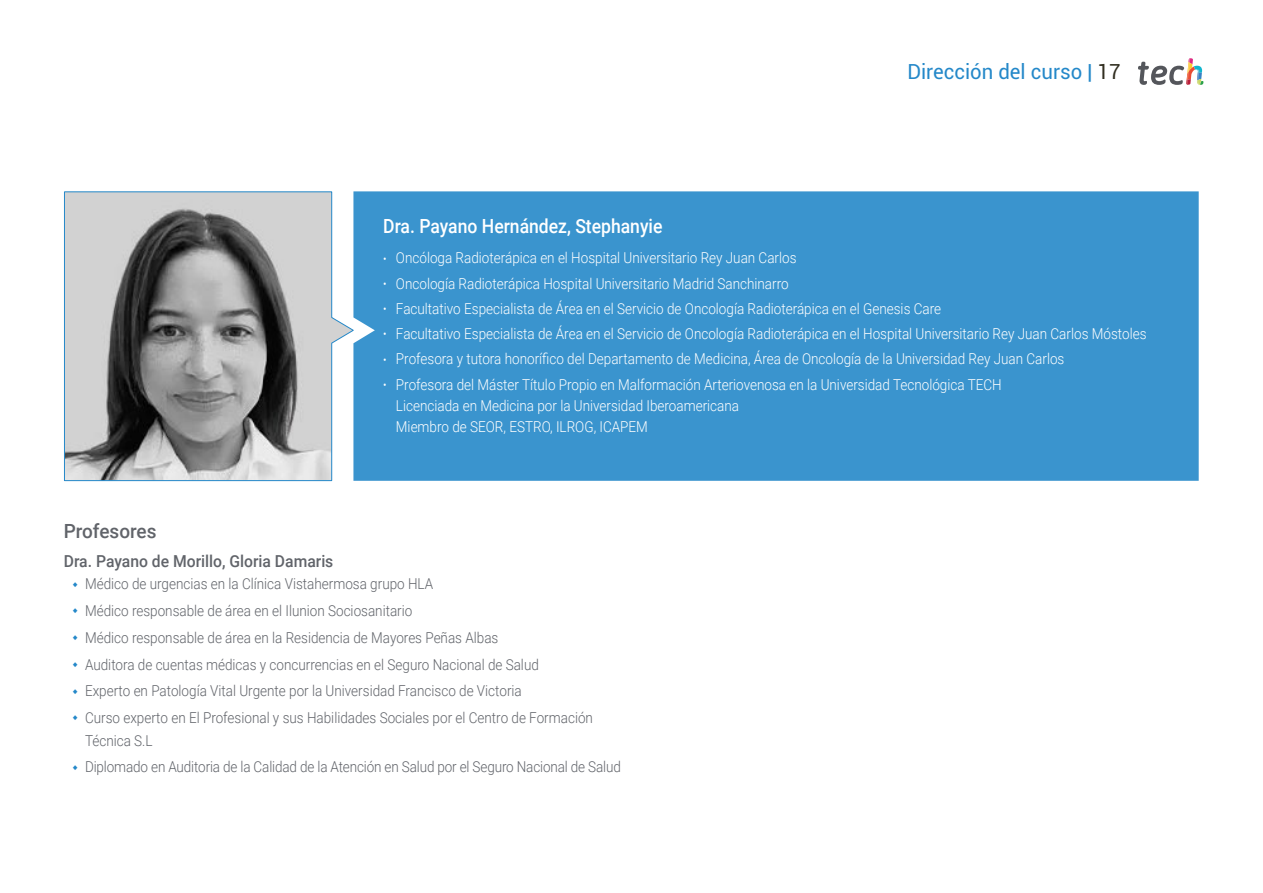
<style>
.page{position:relative;width:1263px;height:893px;background:#fff}
.page>*{position:absolute;margin:0;border:0;box-sizing:border-box;transform-origin:0 0}
.t1{font:21px "Roboto";color:#2488c9}
.t2{font:500 19.5px "Roboto";color:#fff;scale:.9 1}
.t3{font:500 19.5px "Roboto";color:#61646a}
.t4{font:500 16.5px "Roboto";color:#61646a;scale:.95 1}
.t5{font:300 15px/21px "Roboto";color:#fff;scale:.9 1}
.t6{font:300 15px/26.7px "Roboto";color:#61646a;scale:.9 1}
.s1{color:#312e20}
.s2{font-size:12px}
</style>
<div class="page">
<svg style="left:1138px;top:58px;width:65px;height:27px"></svg>
<div style="left:354px;top:191px;width:845px;height:290px;background:#3a94ce"></div>
<svg style="left:64px;top:191px;width:290px;height:290px;background:#a0a1a2"></svg>
<h1 class="t1" style="left:907px;top:57px;width:215px">Dirección del curso | <span class="s1">17</span></h1>
<h2 class="t3" style="left:64px;top:517px;width:94px">Profesores</h2>
<h2 class="t2" style="left:383px;top:212px;width:312px">Dra. Payano Hernández, Stephanyie</h2>
<p class="t5" style="left:383px;top:247px;width:461px"><span class="s2">•</span> Oncóloga Radioterápica en el Hospital Universitario Rey Juan Carlos</p>
<p class="t5" style="left:383px;top:272px;width:452px"><span class="s2">•</span> Oncología Radioterápica Hospital Universitario Madrid Sanchinarro</p>
<p class="t5" style="left:383px;top:297px;width:621px"><span class="s2">•</span> Facultativo Especialista de Área en el Servicio de Oncología Radioterápica en el Genesis Care</p>
<p class="t5" style="left:383px;top:323px;width:849px"><span class="s2">•</span> Facultativo Especialista de Área en el Servicio de Oncología Radioterápica en el Hospital Universitario Rey Juan Carlos Móstoles</p>
<p class="t5" style="left:383px;top:348px;width:758px"><span class="s2">•</span> Profesora y tutora honorífico del Departamento de Medicina, Área de Oncología de la Universidad Rey Juan Carlos</p>
<p class="t5" style="left:396px;top:373px;width:674px;text-indent:-13px"><span class="s2">•</span> Profesora del Máster Título Propio en Malformación Arteriovenosa en la Universidad Tecnológica TECH<br>Licenciada en Medicina por la Universidad Iberoamericana<br>Miembro de SEOR, ESTRO, ILROG, ICAPEM</p>
<p class="t4" style="left:64px;top:550px;width:285px">Dra. Payano de Morillo, Gloria Damaris</p>
<p class="t6" style="left:85px;top:570px;width:566px">Médico de urgencias en la Clínica Vistahermosa grupo HLA<br>Médico responsable de área en el Ilunion Sociosanitario<br>Médico responsable de área en la Residencia de Mayores Peñas Albas<br>Auditora de cuentas médicas y concurrencias en el Seguro Nacional de Salud<br>Experto en Patología Vital Urgente por la Universidad Francisco de Victoria<br>Curso experto en El Profesional y sus Habilidades Sociales por el Centro de Formación</p>
<p class="t6" style="left:85px;top:726px;width:597px">Técnica S.L<br>Diplomado en Auditoria de la Calidad de la Atención en Salud por el Seguro Nacional de Salud</p>
</div>
